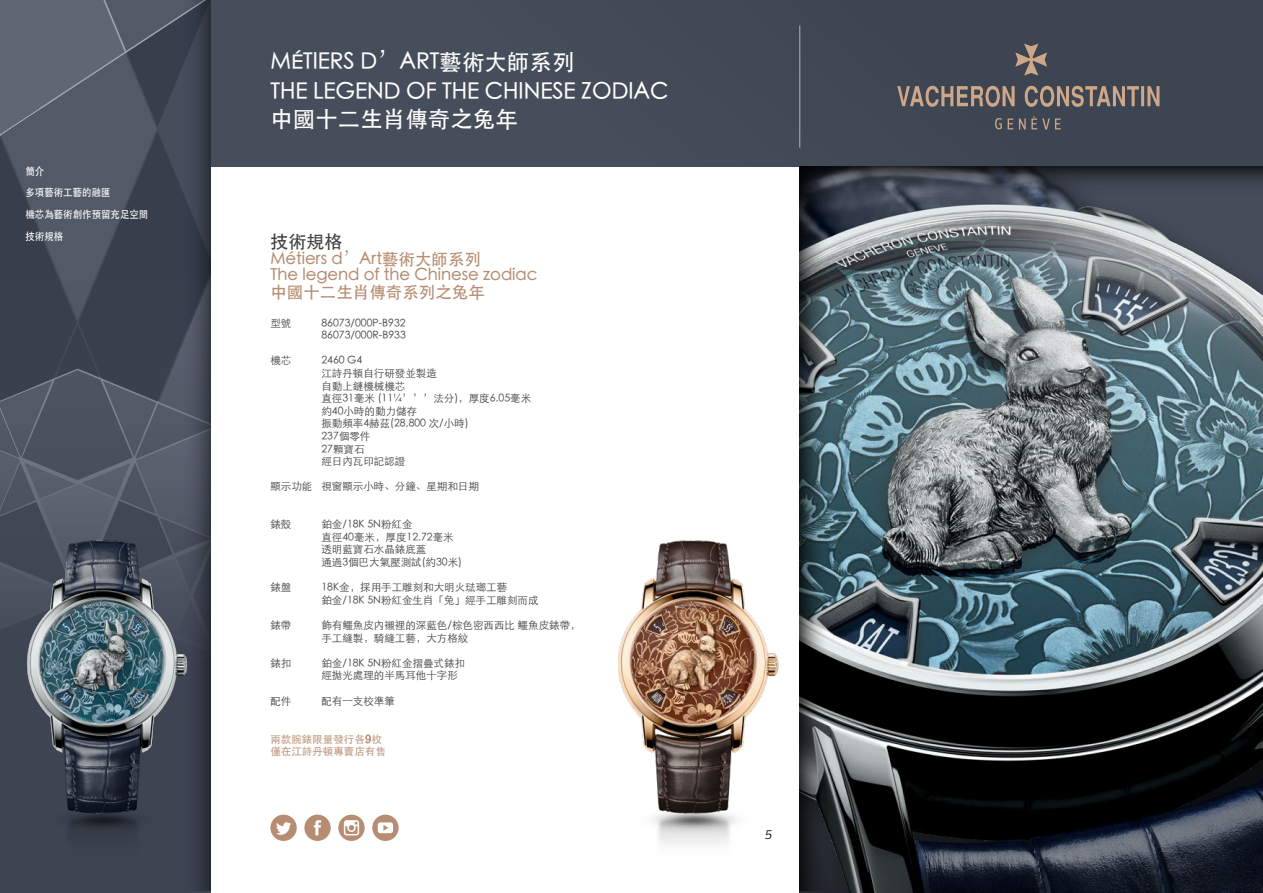
<style>
.page{position:relative;width:1263px;height:893px;background:#fff}
.page>*{position:absolute;margin:0;border:0;box-sizing:border-box;transform-origin:0 0}
.t1{font:500 22.5px/30.6px "ST Heiti SC";color:#fff}
.t2{font:500 18px "ST Heiti SC";color:#40403f}
.t3{font:500 16.5px "ST Heiti SC";color:#b68d72}
.t4{font:italic 12.75px "Prelo";color:#000}
.t5{font:300 10.5px "ST Heiti SC";color:#40403f}
.t6{font:500 10.5px/21.6px "ST Heiti SC";color:#fff;scale:.9 1}
.t7{font:500 10.5px/12.3px "ST Heiti SC";color:#be9a81}
.s1{font-family:"Adobe Myungjo Std"}
</style>
<div class="page">
<div style="left:210px;top:0;width:1053px;height:166px;background:#474e5b"></div>
<hr style="left:799px;top:26px;width:1px;height:122px;background:#b4b5b7">
<svg style="left:897px;top:44px;width:262px;height:85px"></svg>
<svg style="left:0;top:0;width:163px;height:867px;background:#4b5260"></svg>
<svg style="left:163px;top:0;width:47px;height:891px;background:#404653"></svg>
<img style="left:20px;top:826px;width:165px;height:48px">
<img style="left:0;top:526px;width:208px;height:300px">
<img style="left:617px;top:540px;width:162px;height:286px">
<img style="left:799px;top:214px;width:464px;height:679px">
<svg style="left:847px;top:166px;width:416px;height:48px;background:#464c57"></svg>
<svg style="left:270px;top:815px;width:27px;height:26px"></svg>
<svg style="left:304px;top:815px;width:27px;height:26px"></svg>
<svg style="left:372px;top:815px;width:27px;height:26px"></svg>
<svg style="left:338px;top:815px;width:27px;height:26px"></svg>
<svg style="left:799px;top:166px;width:48px;height:725px;background:#3d494e"></svg>
<p class="t6" style="left:26px;top:160px;width:138px">簡介<br>多項藝術工藝的融匯<br>機芯為藝術創作預留充足空間技術規格</p>
<h1 class="t1" style="left:270px;top:46px;width:399px">MÉTIERS D’ART藝術大師系列<br>THE LEGEND OF THE CHINESE ZODIAC</h1>
<h1 class="t1" style="left:270px;top:103px;width:249px">中國十二生肖傳奇之兔年</h1>
<p class="t2" style="left:270px;top:232px;width:73px">技術規格</p>
<p class="t3" style="left:270px;top:250px;width:212px">Métiers d’Art藝術大師系列</p>
<p class="t3" style="left:270px;top:266px;width:269px">The legend of the Chinese zodiac</p>
<p class="t3" style="left:270px;top:283px;width:216px">中國十二生肖傳奇系列之兔年</p>
<p class="t5" style="left:270px;top:314px;width:22px">型號</p>
<p class="t5" style="left:321px;top:314px;width:86px">86073/000P-B932</p>
<p class="t5" style="left:321px;top:326px;width:86px">86073/000R-B933</p>
<p class="t5" style="left:270px;top:352px;width:22px">機芯</p>
<p class="t5" style="left:321px;top:352px;width:42px">2460 G4</p>
<p class="t5" style="left:321px;top:364px;width:117px">江詩丹頓自行研發並製造</p>
<p class="t5" style="left:321px;top:377px;width:85px">自動上鏈機械機芯</p>
<p class="t5" style="left:321px;top:389px;width:211px">直徑31毫米 (11¼’’’法分)，厚度6.05毫米</p>
<p class="t5" style="left:321px;top:402px;width:97px">約40小時的動力儲存</p>
<p class="t5" style="left:321px;top:415px;width:149px">振動頻率4赫茲(28,800 次/小時)</p>
<p class="t5" style="left:321px;top:427px;width:50px">237個零件</p>
<p class="t5" style="left:321px;top:440px;width:45px">27顆寶石</p>
<p class="t5" style="left:321px;top:452px;width:85px">經日內瓦印記認證</p>
<p class="t5" style="left:270px;top:478px;width:210px">顯示功能 視窗顯示小時、分鐘、星期和日期</p>
<p class="t5" style="left:270px;top:515px;width:22px">錶殼</p>
<p class="t5" style="left:321px;top:515px;width:93px">鉑金/18K 5N粉紅金</p>
<p class="t5" style="left:321px;top:528px;width:134px">直徑40毫米，厚度12.72毫米</p>
<p class="t5" style="left:321px;top:541px;width:106px">透明藍寶石水晶錶底蓋</p>
<p class="t5" style="left:321px;top:553px;width:142px">通過3個巴大氣壓測試(約30米)</p>
<p class="t5" style="left:270px;top:578px;width:22px">錶盤</p>
<p class="t5" style="left:321px;top:578px;width:187px">18K金，採用手工雕刻和大明火琺瑯工藝</p>
<p class="t5" style="left:321px;top:591px;width:219px">鉑金/18K 5N粉紅金生肖「兔」經手工雕刻而成</p>
<p class="t5" style="left:270px;top:616px;width:22px">錶帶</p>
<p class="t5" style="left:321px;top:616px;width:261px">飾有鱷魚皮內襯裡的深藍色/棕色密西西比 鱷魚皮錶帶，</p>
<p class="t5" style="left:321px;top:629px;width:148px">手工縫製，騎縫工藝，大方格紋</p>
<p class="t5" style="left:270px;top:654px;width:22px">錶扣</p>
<p class="t5" style="left:321px;top:654px;width:145px">鉑金/18K 5N粉紅金摺疊式錶扣</p>
<p class="t5" style="left:321px;top:667px;width:138px">經拋光處理的半馬耳他十字形</p>
<p class="t5" style="left:270px;top:692px;width:22px">配件</p>
<p class="t5" style="left:321px;top:692px;width:75px">配有一支校準筆</p>
<p class="t7" style="left:270px;top:733px;width:117px">兩款腕錶限量發行各<span class="s1">9</span>枚僅在江詩丹頓專賣店有售</p>
<p class="t4" style="left:764px;top:826px;width:9px">5</p>
</div>
